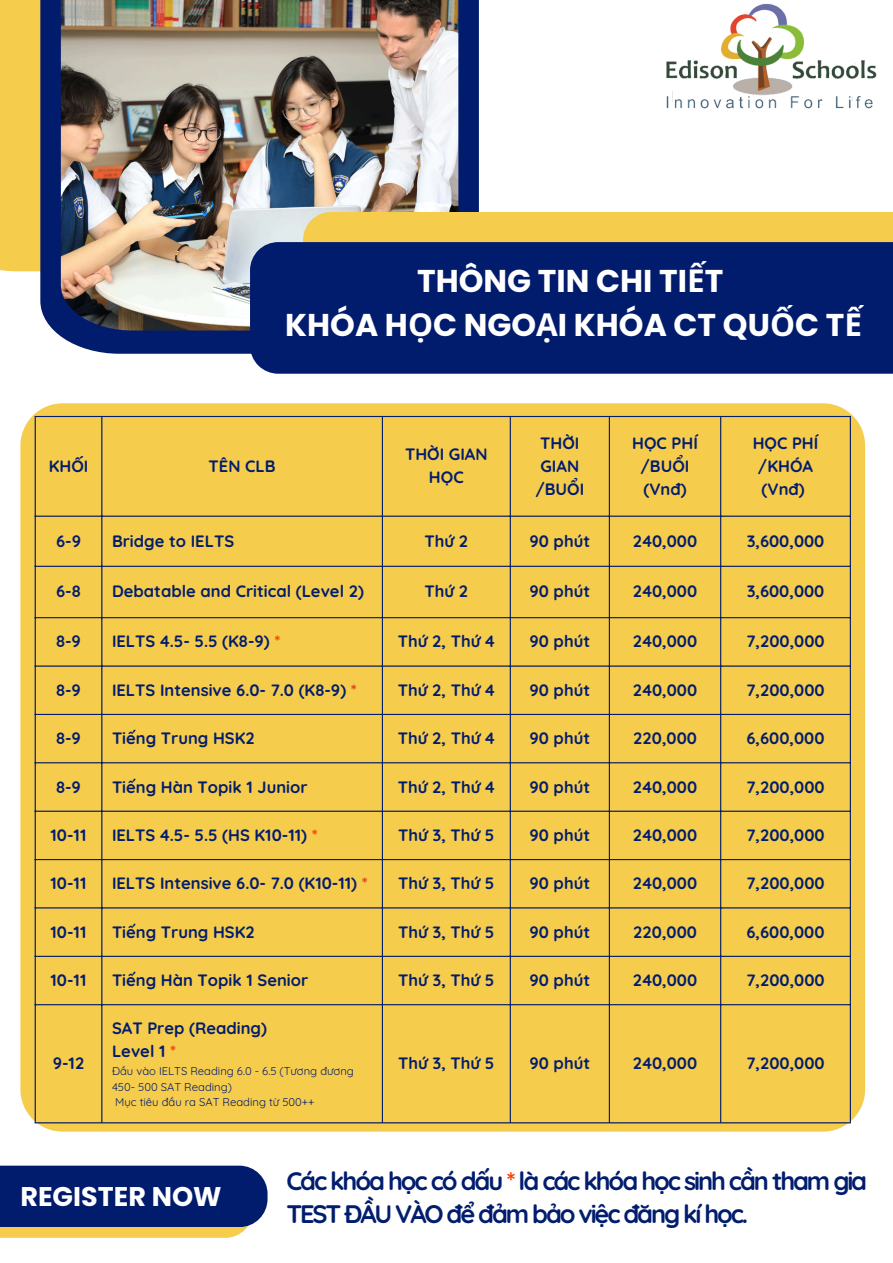
<style>
.page{position:relative;width:893px;height:1263px;background:#fff}
.page>*{position:absolute;margin:0;border:0;box-sizing:border-box;transform-origin:0 0}
.t1{font:700 31.5px/43.9px "Poppins";color:#fff;text-align:center}
.t2{font:700 27px "Poppins";color:#fff}
.t3{font:700 25.35px/33.8px "Quicksand";letter-spacing:-.085em;color:#021d6d}
.t4{font:700 16.5px/23.1px "Quicksand";color:#021d6d;text-align:center}
.t5{font:11.25px/15.8px "Quicksand";color:#021d6d}
.s1{font-family:"Noto Sans"}
.s2{color:#f93b00}
.s3{color:#e33924}
</style>
<div class="page">
<div style="left:0;top:0;width:377px;height:271px;background:#f6cc4d"></div>
<svg style="left:40px;top:0;width:439px;height:354px;fill:#021c6d"></svg>
<img style="left:61px;top:0;width:397px;height:330px">
<div style="left:303px;top:212px;width:590px;height:30px;background:#f6cc4d"></div>
<div style="left:250px;top:242px;width:643px;height:132px;background:#021c6d"></div>
<svg style="left:0;top:1165px;width:267px;height:73px"></svg>
<div style="left:20px;top:403px;width:845px;height:728px;background:#f6cc4d"></div>
<img style="left:666px;top:4px;width:211px;height:105px">
<hr style="left:35px;top:417px;width:1px;height:705px;background:#021d6d">
<hr style="left:101px;top:417px;width:1px;height:705px;background:#021d6d">
<hr style="left:382px;top:417px;width:1px;height:705px;background:#021d6d">
<hr style="left:510px;top:417px;width:1px;height:705px;background:#021d6d">
<hr style="left:609px;top:417px;width:1px;height:705px;background:#021d6d">
<hr style="left:720px;top:417px;width:1px;height:705px;background:#021d6d">
<hr style="left:849px;top:417px;width:2px;height:705px;background:#021d6d">
<hr style="left:35px;top:416px;width:816px;height:1px;background:#021d6d">
<hr style="left:35px;top:516px;width:816px;height:1px;background:#021d6d">
<hr style="left:35px;top:566px;width:816px;height:1px;background:#021d6d">
<hr style="left:35px;top:617px;width:816px;height:1px;background:#021d6d">
<hr style="left:35px;top:665px;width:816px;height:2px;background:#021d6d">
<hr style="left:35px;top:714px;width:816px;height:1px;background:#021d6d">
<hr style="left:35px;top:762px;width:816px;height:1px;background:#021d6d">
<hr style="left:35px;top:811px;width:816px;height:1px;background:#021d6d">
<hr style="left:35px;top:859px;width:816px;height:1px;background:#021d6d">
<hr style="left:35px;top:907px;width:816px;height:1px;background:#021d6d">
<hr style="left:35px;top:956px;width:816px;height:1px;background:#021d6d">
<hr style="left:35px;top:1004px;width:816px;height:1px;background:#021d6d">
<hr style="left:35px;top:1122px;width:816px;height:1px;background:#021d6d">
<p class="t1" style="left:285px;top:259px;width:578px">THÔNG TIN CHI TI<span class="s1">Ế</span>T<br>KHÓA H<span class="s1">Ọ</span>C NGO<span class="s1">Ạ</span>I KHÓA CT QU<span class="s1">Ố</span>C T<span class="s1">Ế</span></p>
<p class="t4" style="left:49px;top:454px;width:41px">KHỐI</p>
<p class="t4" style="left:209px;top:454px;width:68px">TÊN CLB</p>
<p class="t4" style="left:405px;top:443px;width:84px">THỜI GIAN<br>HỌC</p>
<p class="t4" style="left:540px;top:431px;width:41px;text-align:left">THỜI<br>GIAN</p>
<p class="t4" style="left:535px;top:477px;width:50px">/BUỔI</p>
<p class="t4" style="left:632px;top:431px;width:67px">HỌC PHÍ /BUỔI</p>
<p class="t4" style="left:643px;top:477px;width:45px">(Vnđ)</p>
<p class="t4" style="left:752px;top:431px;width:67px">HỌC PHÍ /KHÓA</p>
<p class="t4" style="left:761px;top:477px;width:45px">(Vnđ)</p>
<p class="t4" style="left:56px;top:529px;width:27px">6-9</p>
<p class="t4" style="left:112px;top:529px;width:124px">Bridge to IELTS</p>
<p class="t4" style="left:424px;top:529px;width:45px">Thứ 2</p>
<p class="t4" style="left:529px;top:529px;width:62px">90 phút</p>
<p class="t4" style="left:633px;top:529px;width:66px">240,000</p>
<p class="t4" style="left:746px;top:529px;width:79px">3,600,000</p>
<p class="t4" style="left:56px;top:579px;width:26px">6-8</p>
<p class="t4" style="left:112px;top:579px;width:253px">Debatable and Critical (Level 2)</p>
<p class="t4" style="left:424px;top:579px;width:45px">Thứ 2</p>
<p class="t4" style="left:529px;top:579px;width:62px">90 phút</p>
<p class="t4" style="left:633px;top:579px;width:66px">240,000</p>
<p class="t4" style="left:746px;top:579px;width:79px">3,600,000</p>
<p class="t4" style="left:56px;top:630px;width:26px">8-9</p>
<p class="t4" style="left:112px;top:630px;width:170px">IELTS 4.5- 5.5 (K8-9) <span class="s2">*</span></p>
<p class="t4" style="left:398px;top:630px;width:98px">Thứ 2, Thứ 4</p>
<p class="t4" style="left:529px;top:630px;width:62px">90 phút</p>
<p class="t4" style="left:633px;top:630px;width:66px">240,000</p>
<p class="t4" style="left:746px;top:630px;width:80px">7,200,000</p>
<p class="t4" style="left:56px;top:678px;width:26px">8-9</p>
<p class="t4" style="left:112px;top:678px;width:246px">IELTS Intensive 6.0- 7.0 (K8-9) <span class="s3">*</span></p>
<p class="t4" style="left:398px;top:678px;width:98px">Thứ 2, Thứ 4</p>
<p class="t4" style="left:529px;top:678px;width:62px">90 phút</p>
<p class="t4" style="left:633px;top:678px;width:66px">240,000</p>
<p class="t4" style="left:746px;top:678px;width:80px">7,200,000</p>
<p class="t4" style="left:56px;top:726px;width:26px">8-9</p>
<p class="t4" style="left:112px;top:726px;width:144px">Tiếng Trung HSK2</p>
<p class="t4" style="left:398px;top:726px;width:98px">Thứ 2, Thứ 4</p>
<p class="t4" style="left:529px;top:726px;width:62px">90 phút</p>
<p class="t4" style="left:633px;top:726px;width:65px">220,000</p>
<p class="t4" style="left:746px;top:726px;width:79px">6,600,000</p>
<p class="t4" style="left:56px;top:775px;width:26px">8-9</p>
<p class="t4" style="left:112px;top:775px;width:197px">Tiếng Hàn Topik 1 Junior</p>
<p class="t4" style="left:398px;top:775px;width:98px">Thứ 2, Thứ 4</p>
<p class="t4" style="left:529px;top:775px;width:62px">90 phút</p>
<p class="t4" style="left:633px;top:775px;width:66px">240,000</p>
<p class="t4" style="left:746px;top:775px;width:80px">7,200,000</p>
<p class="t4" style="left:51px;top:823px;width:37px">10-11</p>
<p class="t4" style="left:112px;top:823px;width:207px">IELTS 4.5- 5.5 (HS K10-11) <span class="s2">*</span></p>
<p class="t4" style="left:398px;top:823px;width:98px">Thứ 3, Thứ 5</p>
<p class="t4" style="left:529px;top:823px;width:62px">90 phút</p>
<p class="t4" style="left:633px;top:823px;width:66px">240,000</p>
<p class="t4" style="left:746px;top:823px;width:80px">7,200,000</p>
<p class="t4" style="left:51px;top:872px;width:37px">10-11</p>
<p class="t4" style="left:112px;top:872px;width:257px">IELTS Intensive 6.0- 7.0 (K10-11) <span class="s3">*</span></p>
<p class="t4" style="left:398px;top:872px;width:98px">Thứ 3, Thứ 5</p>
<p class="t4" style="left:529px;top:872px;width:62px">90 phút</p>
<p class="t4" style="left:633px;top:872px;width:66px">240,000</p>
<p class="t4" style="left:746px;top:872px;width:80px">7,200,000</p>
<p class="t4" style="left:51px;top:920px;width:37px">10-11</p>
<p class="t4" style="left:112px;top:920px;width:144px">Tiếng Trung HSK2</p>
<p class="t4" style="left:398px;top:920px;width:98px">Thứ 3, Thứ 5</p>
<p class="t4" style="left:529px;top:920px;width:62px">90 phút</p>
<p class="t4" style="left:633px;top:920px;width:65px">220,000</p>
<p class="t4" style="left:746px;top:920px;width:79px">6,600,000</p>
<p class="t4" style="left:51px;top:968px;width:37px">10-11</p>
<p class="t4" style="left:112px;top:968px;width:198px">Tiếng Hàn Topik 1 Senior</p>
<p class="t4" style="left:398px;top:968px;width:98px">Thứ 3, Thứ 5</p>
<p class="t4" style="left:529px;top:968px;width:62px">90 phút</p>
<p class="t4" style="left:633px;top:968px;width:66px">240,000</p>
<p class="t4" style="left:746px;top:968px;width:80px">7,200,000</p>
<p class="t4" style="left:53px;top:1052px;width:33px">9-12</p>
<p class="t4" style="left:112px;top:1016px;width:156px">SAT Prep (Reading)</p>
<p class="t4" style="left:112px;top:1039px;width:66px">Level 1 <span class="s2">*</span></p>
<p class="t5" style="left:112px;top:1063px;width:243px">Đầu vào IELTS Reading 6.0 - 6.5 (Tương đương<br>450- 500 SAT Reading)</p>
<p class="t5" style="left:115px;top:1094px;width:201px">Mục tiêu đầu ra SAT Reading từ 500++</p>
<p class="t4" style="left:398px;top:1052px;width:98px">Thứ 3, Thứ 5</p>
<p class="t4" style="left:529px;top:1052px;width:62px">90 phút</p>
<p class="t4" style="left:633px;top:1052px;width:66px">240,000</p>
<h2 class="t4" style="left:746px;top:1052px;width:80px">7,200,000</h2>
<h1 class="t2" style="left:20px;top:1177px;width:203px">REGISTER NOW</h1>
<p class="t3" style="left:286px;top:1163px;width:582px">Các khóa học có dấu <span class="s2">*</span> là các khóa học sinh cần tham gia<br>TEST ĐẦU VÀO để đảm bảo việc đăng kí học.</p>
</div>
